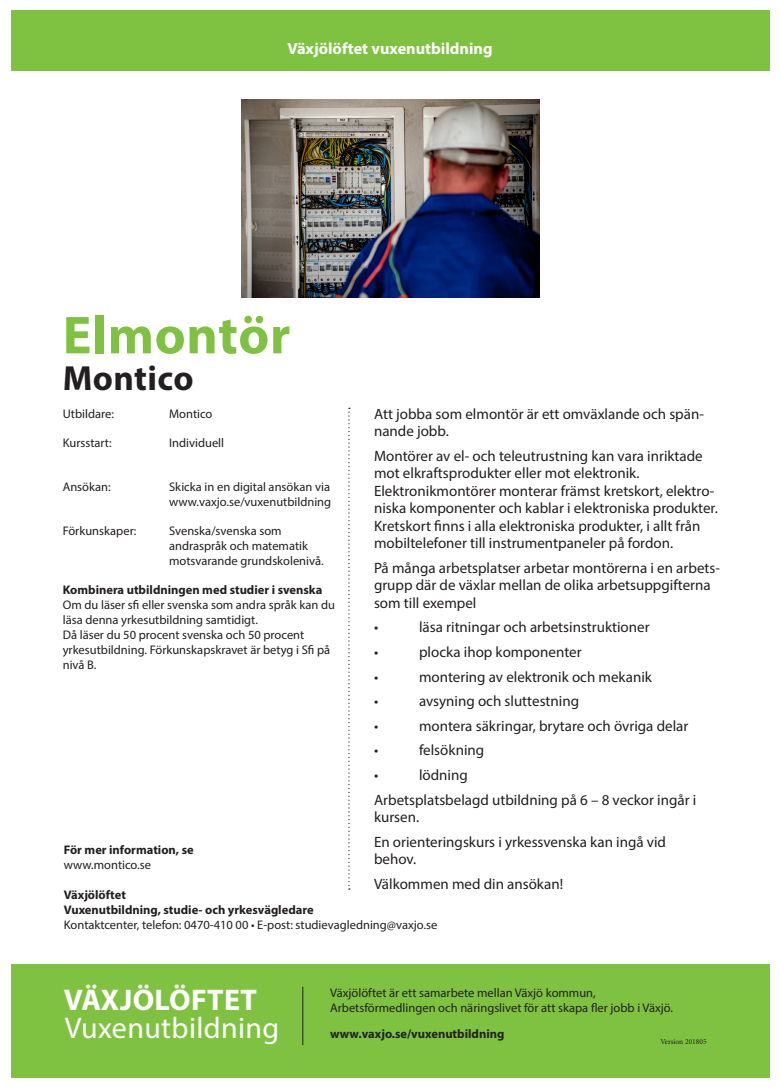
<style>
.page{position:relative;width:780px;height:1088px;background:#fff}
.page>*{position:absolute;margin:0;border:0;box-sizing:border-box;transform-origin:0 0}
.Styckerubrik{font:700 53.75px "Myriad Pro";letter-spacing:.01em;color:#7fc241}
.Styckerubrik-2{font:700 35px "Myriad Pro";letter-spacing:.01em;color:#231f20}
.Styckerubrik-3{font:30px "Myriad Pro";letter-spacing:.01em;color:#fff}
.Styckerubrik-4{font:700 30px "Myriad Pro";letter-spacing:.01em;color:#fff}
.t1{font:700 16.25px "Myriad Pro";color:#fff}
.Brödtext{font:15px/17.5px "Myriad Pro";color:#231f20}
.Spalt_med_indrag{font:12.5px/15px "Myriad Pro";color:#231f20}
.Avsändare{font:12.5px/15px "Myriad Pro";color:#231f20}
.Avsändare-2{font:700 12.5px/15px "Myriad Pro";color:#231f20}
.t2{font:7.5px "Minion Pro";color:#231f20}
.s1{font-weight:700}
.s2{font-weight:400}
</style>
<div class="page">
<div style="left:11px;top:964px;width:758px;height:113px;background:#7fc241"></div>
<svg style="left:348px;top:408px;width:2px;height:482px"></svg>
<div style="left:11px;top:11px;width:758px;height:60px;background:#7fc241"></div>
<hr style="left:302px;top:987px;width:1px;height:58px;background:#231f20">
<img style="left:241px;top:99px;width:298px;height:199px">
<p class="t1" style="left:287px;top:38px;width:207px">Växjölöftet vuxenutbildning</p>
<p class="Styckerubrik" style="left:63px;top:300px;width:229px">Elmontör</p>
<p class="Styckerubrik-2" style="left:63px;top:355px;width:132px">Montico</p>
<p class="Brödtext" style="left:374px;top:405px;width:331px">Att jobba som elmontör är ett omväxlande och spän&shy;nande jobb.</p>
<p class="Brödtext" style="left:374px;top:447px;width:345px">Montörer av el- och teleutrustning kan vara inriktade mot elkraftsprodukter eller mot elektronik.<br>Elektronikmontörer monterar främst kretskort, elektro&shy;niska komponenter och kablar i elektroniska produkter.<br>Kretskort finns i alla elektroniska produkter, i allt från mobiltelefoner till instrumentpaneler på fordon.</p>
<p class="Brödtext" style="left:374px;top:559px;width:347px">På många arbetsplatser arbetar montörerna i en arbets&shy;grupp där de växlar mellan de olika arbetsuppgifterna som till exempel</p>
<p class="Brödtext" style="left:374px;top:618px;width:6px">•</p>
<p class="Brödtext" style="left:419px;top:618px;width:232px">läsa ritningar och arbetsinstruktioner</p>
<p class="Brödtext" style="left:374px;top:643px;width:6px">•</p>
<p class="Brödtext" style="left:419px;top:643px;width:164px">plocka ihop komponenter</p>
<p class="Brödtext" style="left:374px;top:668px;width:6px">•</p>
<p class="Brödtext" style="left:419px;top:668px;width:234px">montering av elektronik och mekanik</p>
<p class="Brödtext" style="left:374px;top:692px;width:6px">•</p>
<p class="Brödtext" style="left:419px;top:692px;width:161px">avsyning och sluttestning</p>
<p class="Brödtext" style="left:374px;top:717px;width:6px">•</p>
<p class="Brödtext" style="left:419px;top:717px;width:271px">montera säkringar, brytare och övriga delar</p>
<p class="Brödtext" style="left:374px;top:741px;width:6px">•</p>
<p class="Brödtext" style="left:419px;top:741px;width:67px">felsökning</p>
<p class="Brödtext" style="left:374px;top:766px;width:6px">•</p>
<p class="Brödtext" style="left:419px;top:766px;width:50px">lödning</p>
<p class="Brödtext" style="left:374px;top:790px;width:324px">Arbetsplatsbelagd utbildning på 6 – 8 veckor ingår i kursen.</p>
<p class="Brödtext" style="left:374px;top:833px;width:293px">En orienteringskurs i yrkessvenska kan ingå vid behov.</p>
<p class="Brödtext" style="left:374px;top:875px;width:191px">Välkommen med din ansökan!</p>
<p class="Spalt_med_indrag" style="left:63px;top:406px;width:53px">Utbildare:</p>
<p class="Spalt_med_indrag" style="left:169px;top:406px;width:45px">Montico</p>
<p class="Spalt_med_indrag" style="left:63px;top:435px;width:50px">Kursstart:</p>
<p class="Spalt_med_indrag" style="left:169px;top:435px;width:57px">Individuell</p>
<p class="Spalt_med_indrag" style="left:63px;top:479px;width:50px">Ansökan:</p>
<p class="Spalt_med_indrag" style="left:169px;top:479px;width:164px">Skicka in en digital ansökan via www.vaxjo.se/vuxenutbildning</p>
<p class="Spalt_med_indrag" style="left:63px;top:523px;width:75px">Förkunskaper:</p>
<p class="Spalt_med_indrag" style="left:169px;top:523px;width:156px">Svenska/svenska som andraspråk och matematik motsvarande grundskolenivå.</p>
<p class="Spalt_med_indrag" style="left:63px;top:582px;width:274px"><span class="s1">Kombinera utbildningen med studier i svenska </span>Om du läser sfi eller svenska som andra språk kan du läsa denna yrkesutbildning samtidigt.<br>Då läser du 50 procent svenska och 50 procent yrkesutbildning. Förkunskapskravet är betyg i Sfi på nivå B.</p>
<p class="Avsändare-2" style="left:64px;top:841px;width:131px">För mer information, se <span class="s2">www.montico.se</span></p>
<p class="Avsändare-2" style="left:64px;top:886px;width:64px">Växjölöftet</p>
<p class="Avsändare" style="left:64px;top:902px;width:375px"><span class="s1">Vuxenutbildning, studie- och yrkesvägledare<br></span>Kontaktcenter, telefon: 0470-410 00 • E-post: studievagledning@vaxjo.se</p>
<p class="Styckerubrik-4" style="left:64px;top:980px;width:195px">VÄXJÖLÖFTET</p>
<p class="Styckerubrik-3" style="left:65px;top:1009px;width:216px">Vuxenutbildning</p>
<p class="Spalt_med_indrag" style="left:330px;top:985px;width:344px">Växjölöftet är ett samarbete mellan Växjö kommun,<br>Arbetsförmedlingen och näringslivet för att skapa fler jobb i Växjö.</p>
<p class="Avsändare-2" style="left:330px;top:1026px;width:176px">www.vaxjo.se/vuxenutbildning</p>
<p class="t2" style="left:660px;top:1037px;width:48px">Version 201805</p>
</div>
